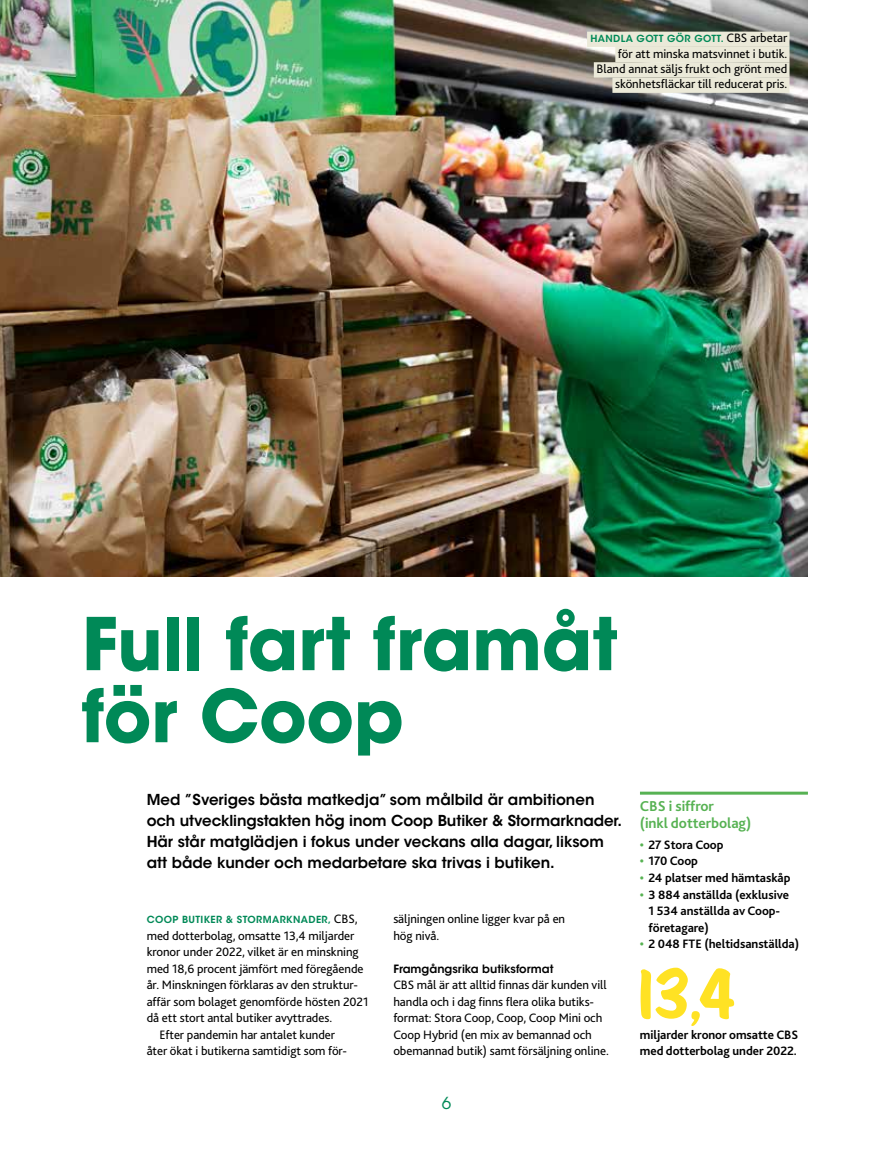
<style>
.page{position:relative;width:893px;height:1149px;background:#fff}
.page>*{position:absolute;margin:0;border:0;box-sizing:border-box;transform-origin:0 0}
.t1{font:700 72px/72px "ITC Avant Garde Std";letter-spacing:-.005em;color:#008957}
.t2{font:61.2px "Scriptorama Markdown JF";color:#ffe224}
.t3{font:16.5px "ITC Avant Garde Std";color:#008957}
.t4{font:600 15px/21px "ITC Avant Garde Std";color:#000}
.t5{font:700 15px/16.5px "Bliss";letter-spacing:-.005em;color:#57b253}
.t6{font:12.75px/16.5px "Bliss";letter-spacing:-.005em;color:#000}
.t7{font:700 12.75px/16.5px "Bliss";letter-spacing:-.005em;color:#000}
.t8{font:600 11.4px "ITC Avant Garde Std";color:#000}
.t9{font:600 9.75px "ITC Avant Garde Std";letter-spacing:.04em;color:#008957}
.s1{font-family:"Bliss";font-weight:400;font-size:12.75px;color:#000}
.s2{color:#57b253}
</style>
<div class="page">
<img style="left:0;top:0;width:808px;height:576px">
<hr style="left:640px;top:791px;width:168px;height:3px;background:#57b253">
<div style="left:587px;top:32px;width:202px;height:15px;background:#ebe9d8"></div>
<div style="left:615px;top:47px;width:174px;height:15px;background:#ebe9d8"></div>
<div style="left:594px;top:62px;width:195px;height:15px;background:#ebe9d8"></div>
<div style="left:612px;top:77px;width:177px;height:16px;background:#ebe9d8"></div>
<p class="t9" style="left:590px;top:33px;width:199px">HANDLA GOTT GÖR GOTT. <span class="s1">CBS arbetar</span></p>
<p class="t6" style="left:597px;top:46px;width:192px;line-height:15.3px;text-align:right">för att minska matsvinnet i butik.<br>Bland annat säljs frukt och grönt med skönhetsfläckar till reducerat pris.</p>
<h1 class="t1" style="left:82px;top:607px;width:537px">Full fart framåt för Coop</h1>
<p class="t4" style="left:147px;top:788px;width:477px">Med ”Sveriges bästa matkedja” som målbild är ambitionen och utvecklingstakten hög inom Coop Butiker &amp; Stormarknader.<br>Här står matglädjen i fokus under veckans alla dagar, liksom att både kunder och medarbetare ska trivas i butiken.</p>
<p class="t5" style="left:640px;top:798px;width:113px">CBS i siffror<br>(inkl dotterbolag)</p>
<p class="t7" style="left:640px;top:836px;width:85px"><span class="s2">•</span> 27 Stora Coop</p>
<p class="t7" style="left:640px;top:852px;width:60px"><span class="s2">•</span> 170 Coop</p>
<p class="t7" style="left:640px;top:869px;width:152px"><span class="s2">•</span> 24 platser med hämtaskåp</p>
<p class="t7" style="left:648px;top:885px;width:142px;text-indent:-9px"><span class="s2">•</span> 3 884 anställda (exklusive<br>1 534 anställda av Coop&shy;företagare)</p>
<p class="t7" style="left:640px;top:935px;width:161px"><span class="s2">•</span> 2 048 FTE (heltidsanställda)</p>
<p class="t6" style="left:393px;top:910px;width:173px">säljningen online ligger kvar på en hög nivå.</p>
<p class="t8" style="left:393px;top:961px;width:162px">Framgångsrika butiksformat</p>
<p class="t6" style="left:393px;top:976px;width:217px">CBS mål är att alltid finnas där kunden vill handla och i dag finns flera olika butiks&shy;format: Stora Coop, Coop, Coop Mini och Coop Hybrid (en mix av bemannad och obemannad butik) samt försäljning online.</p>
<p class="t9" style="left:147px;top:913px;width:212px">COOP BUTIKER &amp; STORMARKNADER, <span class="s1">CBS,</span></p>
<p class="t6" style="left:147px;top:926px;width:209px">med dotterbolag, omsatte 13,4 miljarder</p>
<p class="t6" style="left:147px;top:943px;width:214px">kronor under 2022, vilket är en minskning</p>
<p class="t6" style="left:147px;top:959px;width:218px">med 18,6 procent jämfört med föregående</p>
<p class="t6" style="left:147px;top:976px;width:211px">år. Minskningen förklaras av den struktur-</p>
<p class="t6" style="left:147px;top:992px;width:223px">affär som bolaget genomförde hösten 2021</p>
<p class="t6" style="left:147px;top:1009px;width:187px">då ett stort antal butiker avyttrades.</p>
<p class="t6" style="left:159px;top:1025px;width:177px">Efter pandemin har antalet kunder</p>
<p class="t6" style="left:147px;top:1042px;width:201px">åter ökat i butikerna samtidigt som för-</p>
<h2 class="t2" style="left:635px;top:954px;width:103px">13,4</h2>
<p class="t7" style="left:640px;top:1026px;width:160px">miljarder kronor omsatte CBS med dotterbolag under 2022.</p>
<p class="t3" style="left:442px;top:1092px;width:11px">6</p>
</div>
